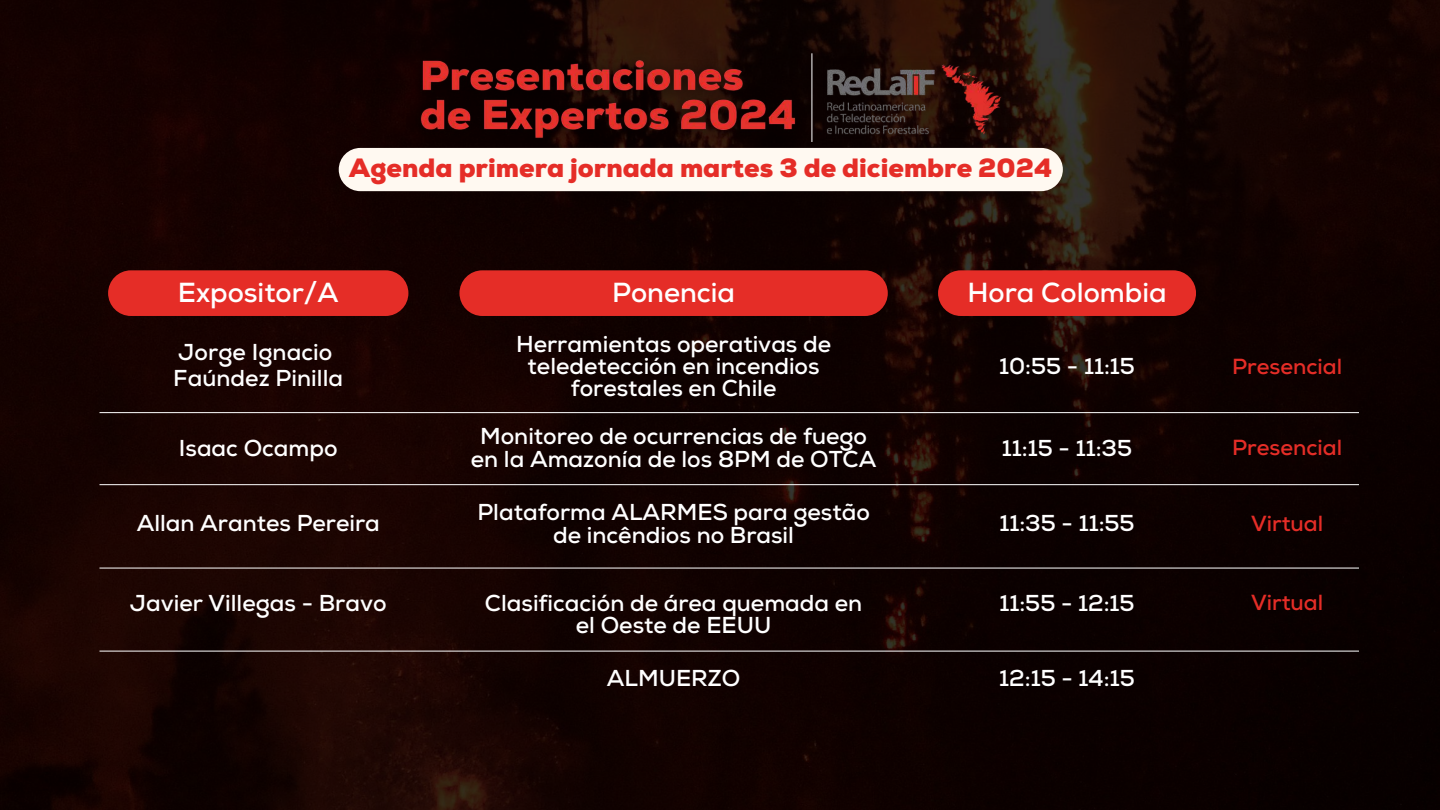
<style>
.page{position:relative;width:1440px;height:810px;background:#fff}
.page>*{position:absolute;margin:0;border:0;box-sizing:border-box;transform-origin:0 0}
.t1{font:700 27.5px "Nexa";color:#fff}
.t2{font:900 26.4px "Nexa";color:#e52d27}
.t3{font:700 23px/22.4px "Nexa";color:#fff;text-align:center}
.t4{font:700 21.8px "Nexa";color:#e52d27}
</style>
<div class="page">
<img style="left:0;top:0;width:1440px;height:810px">
<div style="left:108px;top:270px;width:300px;height:46px;background:#e52d27;border-radius:23px"></div>
<div style="left:459px;top:270px;width:429px;height:46px;background:#e52d27;border-radius:23px"></div>
<div style="left:938px;top:270px;width:258px;height:46px;background:#e52d27;border-radius:23px"></div>
<hr style="left:100px;top:412px;width:1259px;height:1px;background:#fff">
<hr style="left:100px;top:484px;width:1259px;height:1px;background:#fff">
<hr style="left:100px;top:568px;width:1259px;height:1px;background:#fff">
<hr style="left:100px;top:651px;width:1259px;height:1px;background:#fff">
<img style="left:824px;top:57px;width:195px;height:81px">
<img style="left:403px;top:43px;width:410px;height:105px">
<div style="left:339px;top:148px;width:724px;height:43px;background:#fff9f1"></div>
<p class="t2" style="left:349px;top:153px;width:704px">Agenda primera jornada martes 3 de diciembre 2024</p>
<p class="t1" style="left:178px;top:276px;width:162px">Expositor/A</p>
<p class="t1" style="left:612px;top:276px;width:125px">Ponencia</p>
<p class="t1" style="left:967px;top:276px;width:201px">Hora Colombia</p>
<p class="t3" style="left:173px;top:340px;width:171px;line-height:25.9px;text-align:left">Jorge Ignacio<br>Faúndez Pinilla</p>
<p class="t3" style="left:516px;top:333px;width:317px">Herramientas operativas de teledetección en incendios forestales en Chile</p>
<p class="t3" style="left:999px;top:355px;width:137px">10:55 - 11:15</p>
<p class="t3" style="left:179px;top:437px;width:160px">Isaac Ocampo</p>
<p class="t3" style="left:471px;top:426px;width:407px">Monitoreo de ocurrencias de fuego en la Amazonía de los 8PM de OTCA</p>
<p class="t3" style="left:1002px;top:437px;width:132px">11:15 - 11:35</p>
<p class="t3" style="left:137px;top:513px;width:245px">Allan Arantes Pereira</p>
<p class="t3" style="left:477px;top:502px;width:394px">Plataforma ALARMES para gestão de incêndios no Brasil</p>
<p class="t3" style="left:999px;top:513px;width:137px">11:35 - 11:55</p>
<p class="t3" style="left:130px;top:592px;width:258px">Javier Villegas - Bravo</p>
<p class="t3" style="left:485px;top:592px;width:379px">Clasificación de área quemada en el Oeste de EEUU</p>
<p class="t3" style="left:999px;top:592px;width:137px">11:55 - 12:15</p>
<p class="t3" style="left:607px;top:668px;width:135px">ALMUERZO</p>
<p class="t3" style="left:999px;top:668px;width:137px">12:15 - 14:15</p>
<p class="t4" style="left:1232px;top:353px;width:112px">Presencial</p>
<p class="t4" style="left:1232px;top:435px;width:112px">Presencial</p>
<p class="t4" style="left:1251px;top:511px;width:74px">Virtual</p>
<p class="t4" style="left:1251px;top:590px;width:74px">Virtual</p>
</div>
